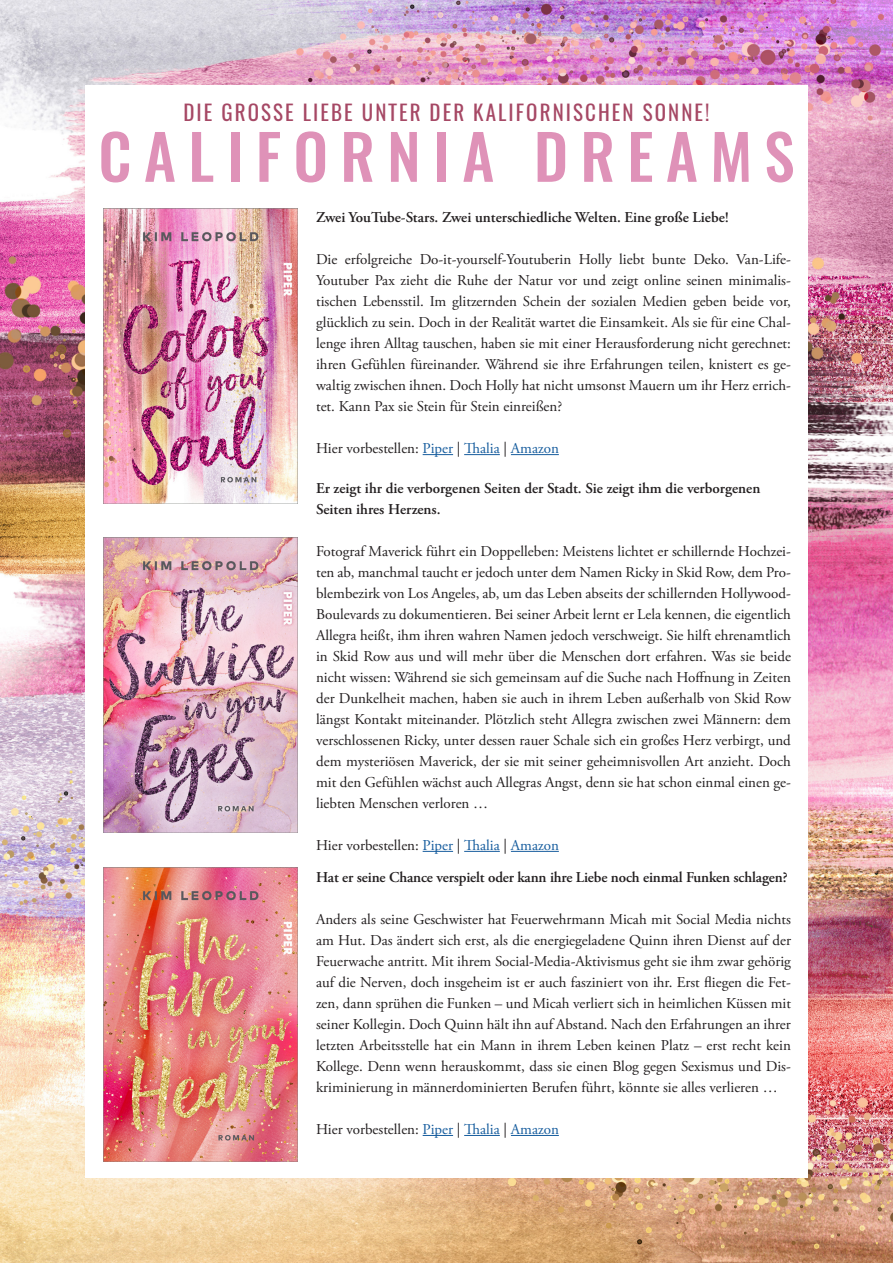
<style>
.page{position:relative;width:893px;height:1263px;background:#fff}
.page>*{position:absolute;margin:0;border:0;box-sizing:border-box;transform-origin:0 0}
.t1{font:500 61.5px "Oswald";letter-spacing:.2em;color:#df92b8}
.t2{font:21px "Oswald";letter-spacing:.1em;color:#a64865}
.t3{font:15px/21px "Adobe Garamond Pro";color:#231f20;text-align:justify}
.t4{font:600 15px/21px "Adobe Garamond Pro";color:#231f20}
.s1{color:#175d9e}
.s2{font-weight:400}
.s3{font-weight:400;color:#175d9e}
</style>
<div class="page">
<img style="left:0;top:0;width:893px;height:1263px">
<div style="left:85px;top:85px;width:723px;height:1093px;background:#fff"></div>
<img style="left:104px;top:209px;width:194px;height:294px">
<img style="left:104px;top:538px;width:194px;height:295px">
<img style="left:104px;top:867px;width:194px;height:295px">
<hr style="left:423px;top:454px;width:30px;height:1px;background:#175d9e">
<hr style="left:464px;top:454px;width:36px;height:1px;background:#175d9e">
<hr style="left:511px;top:454px;width:48px;height:1px;background:#175d9e">
<hr style="left:423px;top:851px;width:30px;height:1px;background:#175d9e">
<hr style="left:464px;top:851px;width:36px;height:1px;background:#175d9e">
<hr style="left:511px;top:851px;width:48px;height:1px;background:#175d9e">
<hr style="left:423px;top:1135px;width:30px;height:1px;background:#175d9e">
<hr style="left:464px;top:1135px;width:36px;height:1px;background:#175d9e">
<hr style="left:511px;top:1135px;width:48px;height:1px;background:#175d9e">
<h2 class="t2" style="left:183px;top:98px;width:528px">DIE GROSSE LIEBE UNTER DER KALIFORNISCHEN SONNE!</h2>
<h1 class="t1" style="left:98px;top:125px;width:698px">CALIFORNIA DREAMS</h1>
<p class="t4" style="left:316px;top:207px;width:414px">Zwei YouTube-Stars. Zwei unterschiedliche Welten. Eine große Liebe!</p>
<p class="t3" style="left:316px;top:249px;width:476px">Die erfolgreiche Do-it-yourself-Youtuberin Holly liebt bunte Deko. Van-Life-Youtuber Pax zieht die Ruhe der Natur vor und zeigt online seinen minimalis&shy;tischen Lebensstil. Im glitzernden Schein der sozialen Medien geben beide vor, glücklich zu sein. Doch in der Realität wartet die Einsamkeit. Als sie für eine Chal&shy;lenge ihren Alltag tauschen, haben sie mit einer Herausforderung nicht gerechnet: ihren Gefühlen füreinander. Während sie ihre Erfahrungen teilen, knistert es ge&shy;waltig zwischen ihnen. Doch Holly hat nicht umsonst Mauern um ihr Herz errich&shy;tet. Kann Pax sie Stein für Stein einreißen?</p>
<p class="t3" style="left:316px;top:438px;width:244px">Hier vorbestellen: <span class="s1">Piper</span> | <span class="s1">Thalia</span> | <span class="s1">Amazon</span></p>
<p class="t4" style="left:316px;top:478px;width:446px">Er zeigt ihr die verborgenen Seiten der Stadt. Sie zeigt ihm die verborgenen<br>Seiten ihres Herzens.</p>
<p class="t3" style="left:316px;top:541px;width:476px">Fotograf Maverick führt ein Doppelleben: Meistens lichtet er schillernde Hochzei&shy;ten ab, manchmal taucht er jedoch unter dem Namen Ricky in Skid Row, dem Pro&shy;blembezirk von Los Angeles, ab, um das Leben abseits der schillernden Hollywood-Boulevards zu dokumentieren. Bei seiner Arbeit lernt er Lela kennen, die eigentlich Allegra heißt, ihm ihren wahren Namen jedoch verschweigt. Sie hilft ehrenamtlich in Skid Row aus und will mehr über die Menschen dort erfahren. Was sie beide nicht wissen: Während sie sich gemeinsam auf die Suche nach Hoffnung in Zeiten der Dunkelheit machen, haben sie auch in ihrem Leben außerhalb von Skid Row längst Kontakt miteinander. Plötzlich steht Allegra zwischen zwei Männern: dem verschlossenen Ricky, unter dessen rauer Schale sich ein großes Herz verbirgt, und dem mysteriösen Maverick, der sie mit seiner geheimnisvollen Art anzieht. Doch mit den Gefühlen wächst auch Allegras Angst, denn sie hat schon einmal einen ge&shy;liebten Menschen verloren …</p>
<p class="t4" style="left:316px;top:829px;width:473px;line-height:32.1px"><span class="s2">Hier vorbestellen:</span> <span class="s3">Piper</span> <span class="s2">|</span> <span class="s3">Thalia</span> <span class="s2">|</span> <span class="s3">Amazon<br></span>Hat er seine Chance verspielt oder kann ihre Liebe noch einmal Funken schlagen?</p>
<p class="t3" style="left:316px;top:909px;width:476px">Anders als seine Geschwister hat Feuerwehrmann Micah mit Social Media nichts am Hut. Das ändert sich erst, als die energiegeladene Quinn ihren Dienst auf der Feuerwache antritt. Mit ihrem Social-Media-Aktivismus geht sie ihm zwar gehörig auf die Nerven, doch insgeheim ist er auch fasziniert von ihr. Erst fliegen die Fet&shy;zen, dann sprühen die Funken – und Micah verliert sich in heimlichen Küssen mit seiner Kollegin. Doch Quinn hält ihn auf Abstand. Nach den Erfahrungen an ihrer letzten Arbeitsstelle hat ein Mann in ihrem Leben keinen Platz – erst recht kein Kollege. Denn wenn herauskommt, dass sie einen Blog gegen Sexismus und Dis&shy;kriminierung in männerdominierten Berufen führt, könnte sie alles verlieren …</p>
<p class="t3" style="left:316px;top:1119px;width:244px">Hier vorbestellen: <span class="s1">Piper</span> | <span class="s1">Thalia</span> | <span class="s1">Amazon</span></p>
</div>
